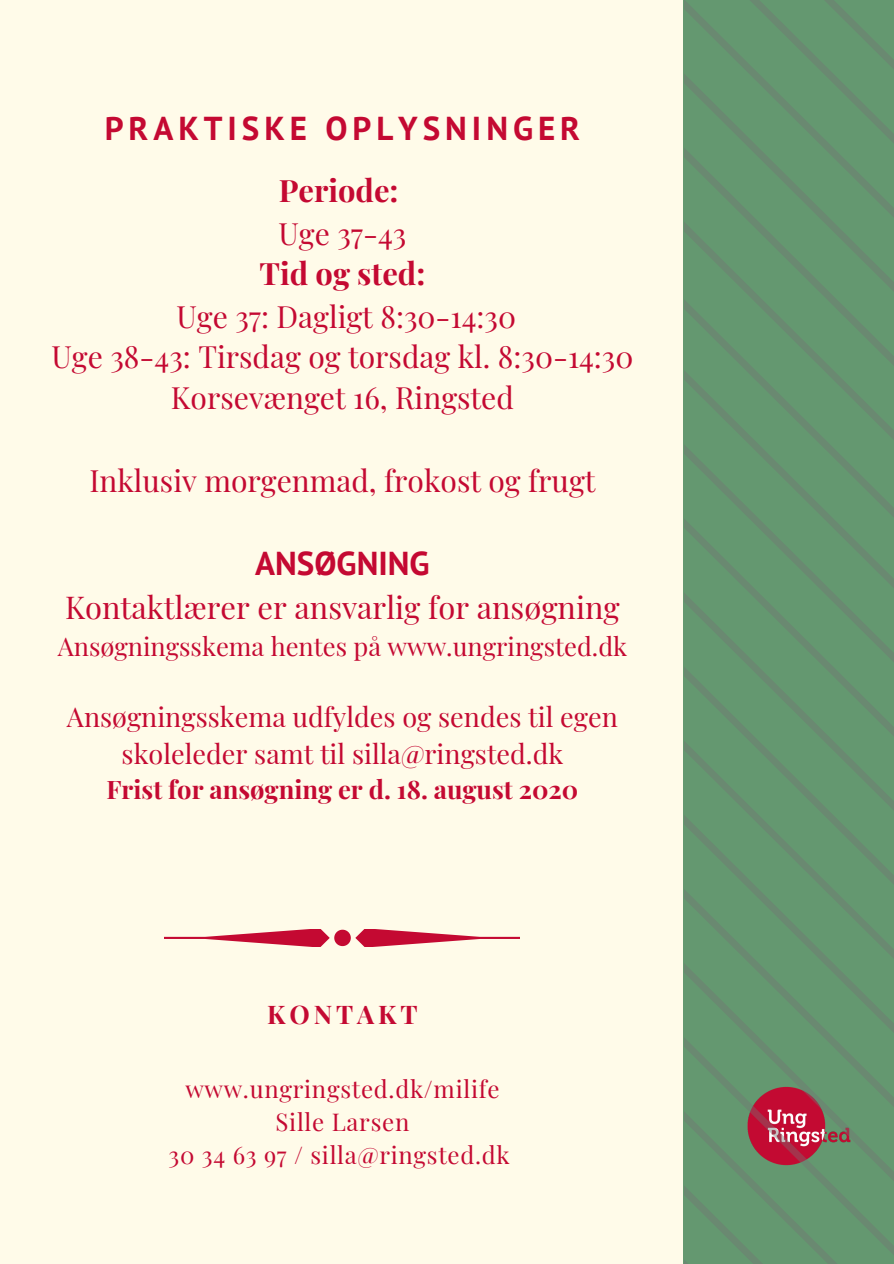
<style>
.page{position:relative;width:894px;height:1264px;background:#fff}
.page>*{position:absolute;margin:0;border:0;box-sizing:border-box;transform-origin:0 0}
.t1{font:700 33px "PT Sans";letter-spacing:.15em;color:#c40932}
.t2{font:700 33px "PT Sans";color:#c40932}
.t3{font:30.9px "Playfair Display";color:#c40932}
.t4{font:700 30.9px "Playfair Display";color:#c40932}
.t5{font:30px/40.5px "Playfair Display";color:#c40932;text-align:center}
.t6{font:27px/36.6px "Playfair Display";color:#c40932;text-align:center}
.t7{font:700 25.65px "Playfair Display";letter-spacing:.15em;color:#c40932}
.t8{font:25.5px "Playfair Display";color:#c40932}
.t9{font:700 25.5px "Playfair Display";color:#c40932}
.t10{font:24px/32.8px "Playfair Display";letter-spacing:.03em;color:#c40932;text-align:center}
</style>
<div class="page">
<div style="left:0;top:0;width:686px;height:1263px;background:#fffbe9"></div>
<div style="left:683px;top:0;width:15px;height:1263px;background:#649870"></div>
<svg style="left:165px;top:929px;width:355px;height:18px"></svg>
<svg style="left:684px;top:0;width:166px;height:581px;fill:#649870"></svg>
<svg style="left:850px;top:0;width:43px;height:581px"></svg>
<svg style="left:684px;top:581px;width:209px;height:682px;fill:#649870"></svg>
<p class="t1" style="left:105px;top:106px;width:477px">PRAKTISKE OPLYSNINGER</p>
<p class="t4" style="left:278px;top:169px;width:121px">Periode:</p>
<p class="t5" style="left:278px;top:212px;width:130px">Uge 37-43</p>
<p class="t4" style="left:259px;top:252px;width:167px">Tid og sted:</p>
<p class="t5" style="left:51px;top:295px;width:583px">Uge 37: Dagligt 8:30-14:30<br>Uge 38-43: Tirsdag og torsdag kl. 8:30-14:30<br>Korsevænget 16, Ringsted</p>
<p class="t5" style="left:89px;top:459px;width:507px">Inklusiv morgenmad, frokost og frugt</p>
<p class="t2" style="left:255px;top:541px;width:176px">ANSØGNING</p>
<p class="t3" style="left:65px;top:585px;width:556px">Kontaktlærer er ansvarlig for ansøgning</p>
<p class="t8" style="left:58px;top:628px;width:571px">Ansøgningsskema hentes på www.ungringsted.dk</p>
<p class="t6" style="left:67px;top:697px;width:552px">Ansøgningsskema udfyldes og sendes til egen skoleleder samt til silla@ringsted.dk</p>
<p class="t9" style="left:106px;top:771px;width:473px">Frist for ansøgning er d. 18. august 2020</p>
<p class="t7" style="left:267px;top:996px;width:152px">KONTAKT</p>
<p class="t10" style="left:168px;top:1072px;width:343px">www.ungringsted.dk/milife<br>Sille Larsen<br>30 34 63 97 / silla@ringsted.dk</p>
</div>
